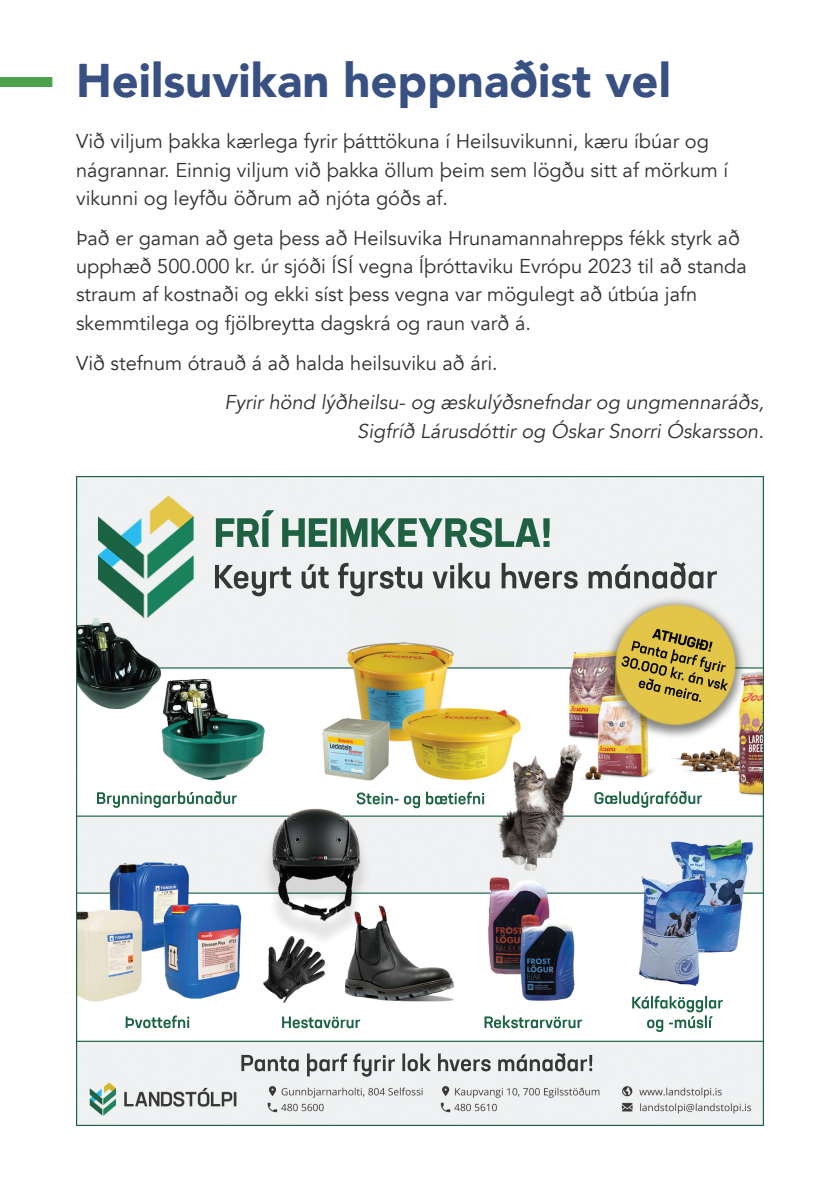
<style>
.page{position:relative;width:840px;height:1191px;background:#fff}
.page>*{position:absolute;margin:0;border:0;box-sizing:border-box;transform-origin:0 0}
.t1{font:900 47.2px "Avenir";color:#395182}
.t2{font:20px/28.4px "Avenir";color:#312f30}
.t3{font:italic 20px/28.4px "Avenir";color:#312f30;text-align:right}
</style>
<div class="page">
<img style="left:76px;top:477px;width:687px;height:648px">
<div style="left:0;top:77px;width:52px;height:10px;background:#4da14f"></div>
<p class="t1" style="left:76px;top:40px;width:596px">Heilsuvikan heppnaðist vel</p>
<p class="t2" style="left:76px;top:127px;width:653px">Við viljum þakka kærlega fyrir þátttökuna í Heilsuvikunni, kæru íbúar og nágrannar. Einnig viljum við þakka öllum þeim sem lögðu sitt af mörkum í vikunni og leyfðu öðrum að njóta góðs af.</p>
<p class="t2" style="left:76px;top:224px;width:672px">Það er gaman að geta þess að Heilsuvika Hrunamannahrepps fékk styrk að upphæð 500.000 kr. úr sjóði ÍSÍ vegna Íþróttaviku Evrópu 2023 til að standa straum af kostnaði og ekki síst þess vegna var mögulegt að útbúa jafn skemmtilega og fjölbreytta dagskrá og raun varð á.</p>
<p class="t2" style="left:76px;top:349px;width:423px">Við stefnum ótrauð á að halda heilsuviku að ári.</p>
<p class="t3" style="left:224px;top:389px;width:540px">Fyrir hönd lýðheilsu- og æskulýðsnefndar og ungmennaráðs,<br>Sigfríð Lárusdóttir og Óskar Snorri Óskarsson.</p>
</div>
